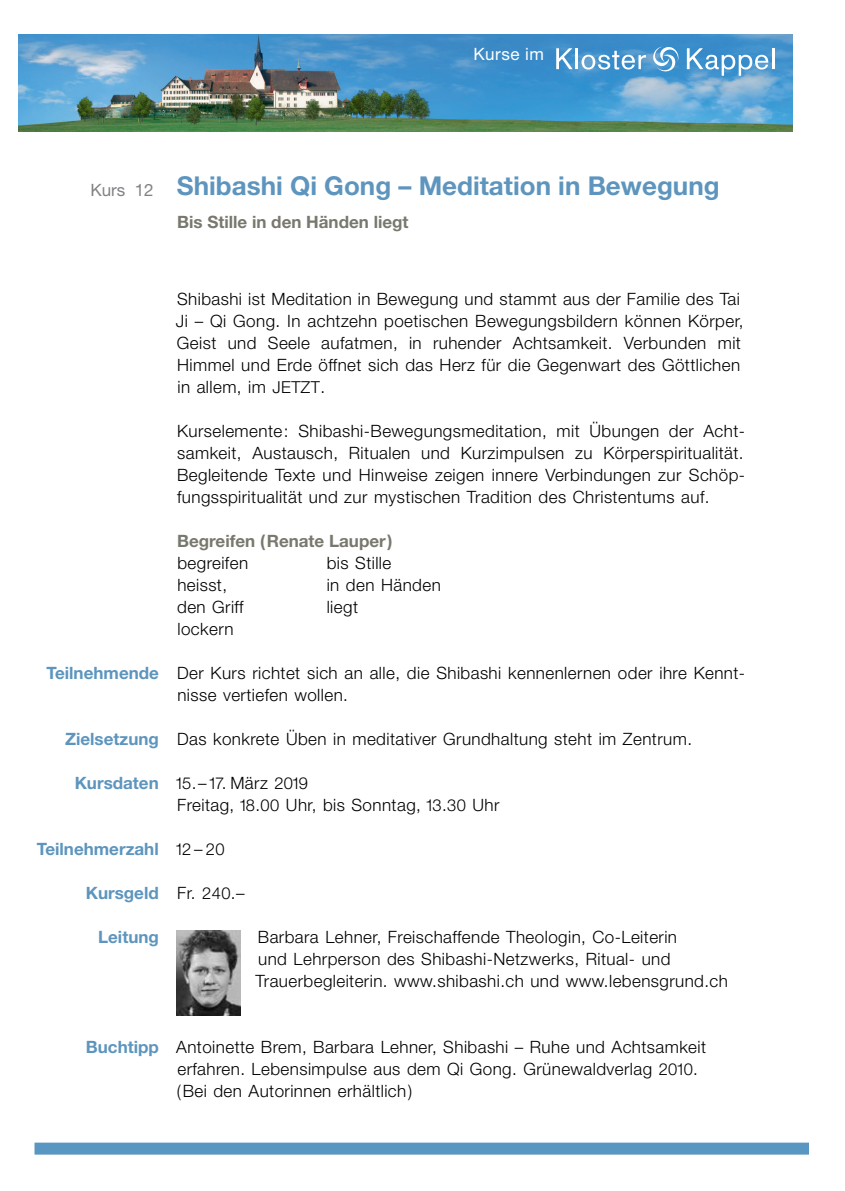
<style>
.page{position:relative;width:845px;height:1191px;background:#fff}
.page>*{position:absolute;margin:0;border:0;box-sizing:border-box;transform-origin:0 0}
.t1{font:700 26px "Helvetica Neue LT Pro";color:#5d95be}
.t2{font:300 17px/22px "Helvetica Neue LT Pro";letter-spacing:.025em;color:#000}
.t3{font:700 17px "Helvetica Neue LT Pro";color:#5d95be}
.t4{font:700 17px/22px "Helvetica Neue LT Pro";color:#79786e}
.t5{font:17px "Helvetica Neue LT Pro";letter-spacing:.03em;color:#fff}
.t6{font:17px "Helvetica Neue LT Pro";color:#808285}
.t7{font:300 16.4px "Helvetica Neue LT Pro";letter-spacing:-.12em;color:#000}
.s1{font-size:16.4px}
.s2{font-weight:300;color:#000}
.s3{font-size:17px}
.s4{font-weight:700;color:#5d95be}
</style>
<div class="page">
<img style="left:18px;top:35px;width:775px;height:96px">
<img style="left:177px;top:930px;width:63px;height:85px">
<div style="left:35px;top:1142px;width:774px;height:12px;background:#5996c1"></div>
<svg style="left:556px;top:48px;width:17px;height:21px"></svg>
<hr style="left:576px;top:48px;width:2px;height:21px;background:#fff">
<svg style="left:581px;top:51px;width:65px;height:19px"></svg>
<svg style="left:687px;top:48px;width:81px;height:28px"></svg>
<hr style="left:772px;top:48px;width:2px;height:21px;background:#fff">
<svg style="left:653px;top:47px;width:25px;height:25px"></svg>
<p class="t5" style="left:473px;top:43px;width:72px">Kurse im</p>
<p class="t6" style="left:90px;top:179px;width:65px">Kurs 12</p>
<p class="t1" style="left:177px;top:169px;width:544px">Shibashi Qi Gong – Meditation in Bewegung</p>
<p class="t4" style="left:177px;top:210px;width:233px">Bis Stille in den Händen liegt</p>
<p class="t3" style="left:47px;top:662px;width:114px">Teilnehmende</p>
<p class="t3" style="left:65px;top:728px;width:95px">Zielsetzung</p>
<p class="t3" style="left:75px;top:772px;width:86px">Kursdaten</p>
<p class="t3" style="left:37px;top:838px;width:123px">Teilnehmerzahl</p>
<p class="t3" style="left:86px;top:882px;width:75px">Kursgeld</p>
<p class="t2" style="left:176px;top:287px;width:569px">Shibashi ist Meditation in Bewegung und stammt aus der Familie des Tai Ji – Qi Gong. In achtzehn poetischen Bewegungsbildern können Körper, Geist und Seele aufatmen, in ruhender Achtsamkeit. Verbunden mit Himmel und Erde öffnet sich das Herz für die Gegenwart des Göttlichen in allem, im <span class="s1">JETZT</span>.</p>
<p class="t2" style="left:177px;top:419px;width:569px;text-align:justify">Kurselemente: Shibashi-Bewegungsmeditation, mit Übungen der Acht&shy;samkeit, Austausch, Ritualen und Kurzimpulsen zu Körperspiritualität.<br>Begleitende Texte und Hinweise zeigen innere Verbindungen zur Schöp&shy;fungsspiritualität und zur mystischen Tradition des Christentums auf.</p>
<p class="t4" style="left:177px;top:529px;width:217px">Begreifen (Renate Lauper) <span class="s2">begreifen</span></p>
<p class="t2" style="left:327px;top:551px;width:66px">bis Stille</p>
<p class="t2" style="left:177px;top:573px;width:51px">heisst,</p>
<p class="t2" style="left:327px;top:573px;width:116px">in den Händen</p>
<p class="t2" style="left:177px;top:595px;width:68px">den Griff</p>
<p class="t2" style="left:327px;top:595px;width:33px">liegt</p>
<p class="t2" style="left:177px;top:617px;width:58px">lockern</p>
<p class="t2" style="left:177px;top:661px;width:569px">Der Kurs richtet sich an alle, die Shibashi kennenlernen oder ihre Kennt&shy;nisse vertiefen wollen.</p>
<p class="t2" style="left:177px;top:727px;width:516px">Das konkrete Üben in meditativer Grundhaltung steht im Zentrum.</p>
<p class="t7" style="left:175px;top:773px;width:134px">15<span class="s3">.–</span>17<span class="s3">. März</span> 2019</p>
<p class="t2" style="left:177px;top:793px;width:324px">Freitag, <span class="s1">18</span>.<span class="s1">00</span> Uhr, bis Sonntag, <span class="s1">13</span>.<span class="s1">30</span> Uhr</p>
<p class="t7" style="left:175px;top:839px;width:51px">12<span class="s3">–</span>20</p>
<p class="t3" style="left:98px;top:926px;width:62px">Leitung</p>
<p class="t2" style="left:256px;top:925px;width:474px">Barbara Lehner, Freischaffende Theologin, Co-Leiterin<br>und Lehrperson des Shibashi-Netzwerks, Ritual- und<br>Trauerbegleiterin. www.shibashi.ch und www.lebensgrund.ch</p>
<p class="t2" style="left:177px;top:1035px;width:531px;text-indent:-91px"><span class="s4">Buchtipp</span> Antoinette Brem, Barbara Lehner, Shibashi – Ruhe und Achtsamkeit erfahren. Lebensimpulse aus dem Qi Gong. Grünewaldverlag <span class="s1">2010</span>. (Bei den Autorinnen erhältlich)</p>
</div>
